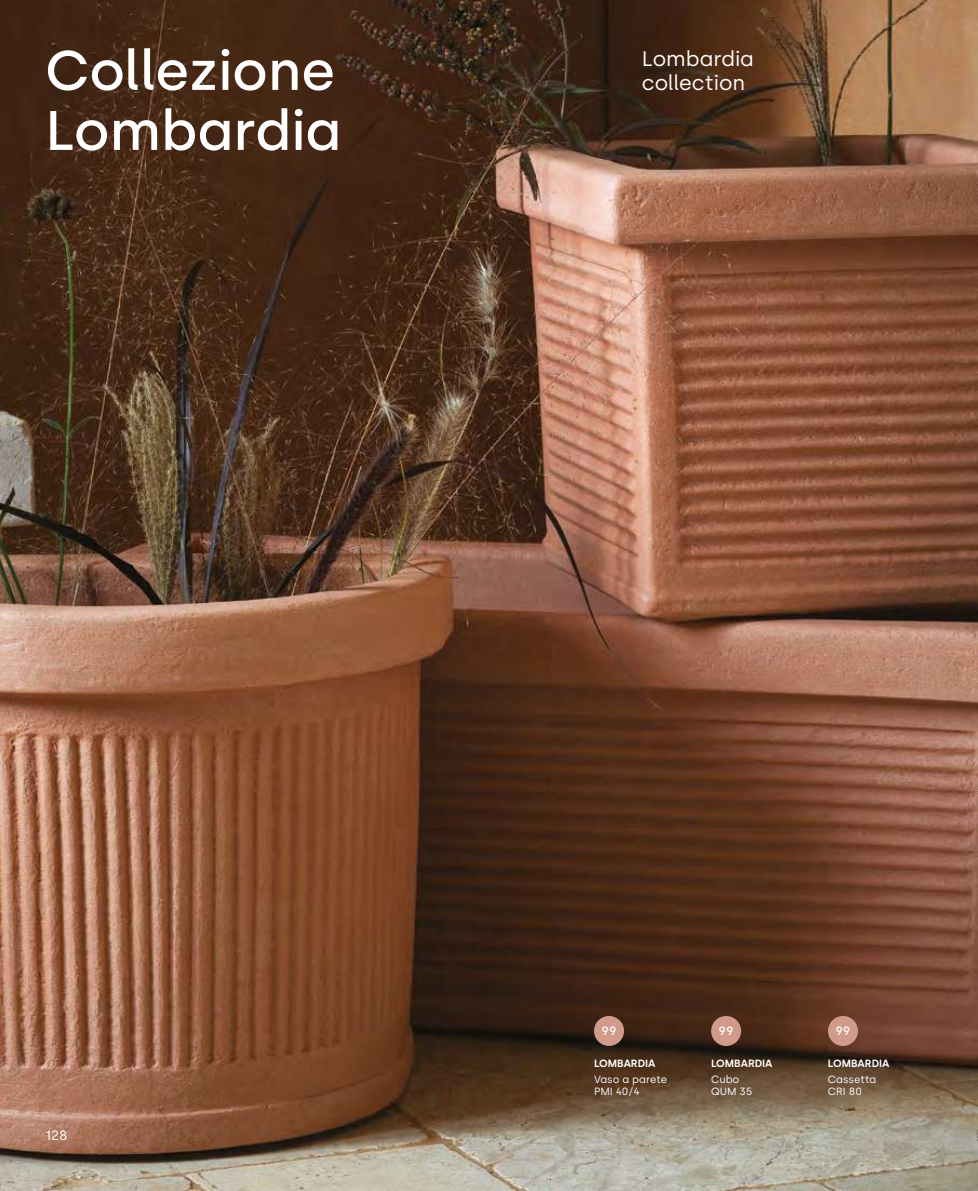
<style>
.page{position:relative;width:978px;height:1191px;background:#fff}
.page>*{position:absolute;margin:0;border:0;box-sizing:border-box;transform-origin:0 0}
.t1{font:500 55.5px/60px "Silka";color:#fff}
.t2{font:21px/24px "Silka";color:#fff}
.t3{font:13.5px "Silka";color:#fff}
.t4{font:500 12px "Silka";color:#fff}
.t5{font:10.5px/12.6px "Silka";color:#fff}
.t6{font:600 10.5px "Silka";color:#fff}
</style>
<div class="page">
<img style="left:0;top:0;width:978px;height:1191px">
<div style="left:594px;top:1016px;width:30px;height:30px;background:#d19a8b;border-radius:50%"></div>
<div style="left:711px;top:1016px;width:30px;height:30px;background:#d19a8b;border-radius:50%"></div>
<div style="left:828px;top:1016px;width:30px;height:30px;background:#d19a8b;border-radius:50%"></div>
<h1 class="t1" style="left:45px;top:40px;width:297px">Collezione<br>Lombardia</h1>
<h2 class="t2" style="left:642px;top:46px;width:113px">Lombardia collection</h2>
<p class="t4" style="left:602px;top:1024px;width:16px">99</p>
<p class="t4" style="left:719px;top:1024px;width:16px">99</p>
<p class="t4" style="left:835px;top:1024px;width:16px">99</p>
<p class="t3" style="left:45px;top:1127px;width:24px">128</p>
<p class="t6" style="left:594px;top:1057px;width:63px">LOMBARDIA</p>
<p class="t5" style="left:594px;top:1072px;width:75px">Vaso a parete<br>PMI 40/4</p>
<p class="t6" style="left:711px;top:1057px;width:63px">LOMBARDIA</p>
<p class="t5" style="left:711px;top:1072px;width:43px">Cubo<br>QUM 35</p>
<p class="t6" style="left:828px;top:1057px;width:63px">LOMBARDIA</p>
<p class="t5" style="left:828px;top:1072px;width:50px">Cassetta<br>CRI 80</p>
</div>
